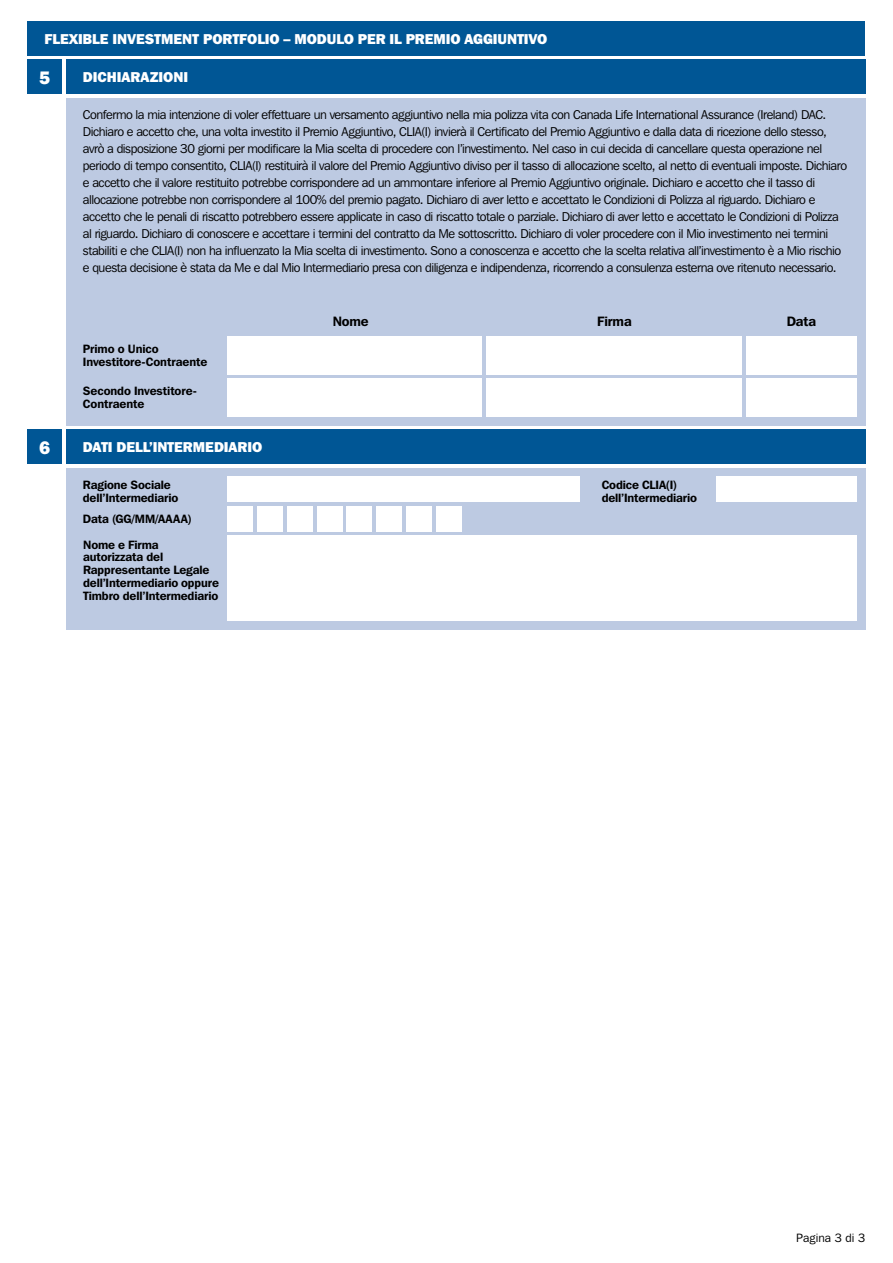
<style>
.page{position:relative;width:893px;height:1263px;background:#fff}
.page>*{position:absolute;margin:0;border:0;box-sizing:border-box;transform-origin:0 0}
.t1{font:800 18px "Franklin Gothic IT Cby BT";color:#fff}
.t2{font:800 14.25px "Franklin Gothic IT Cby BT";letter-spacing:-.005em;color:#fff}
.t3{font:600 13.5px "Franklin Gothic IT Cby BT";letter-spacing:-.01em;color:#000}
.t4{font:12.75px/17px "Franklin Gothic IT Cby BT";letter-spacing:-.035em;color:#000}
.t5{font:600 12px/12.8px "Franklin Gothic IT Cby BT";letter-spacing:-.01em;color:#000}
.t6{font:12px "Franklin Gothic IT Cby BT";letter-spacing:.01em;color:#000}
</style>
<div class="page">
<div style="left:66px;top:98px;width:799px;height:327px;background:#bdcae2"></div>
<div style="left:66px;top:468px;width:799px;height:161px;background:#bdcae2"></div>
<div style="left:66px;top:60px;width:799px;height:34px;background:#005695"></div>
<div style="left:66px;top:429px;width:799px;height:34px;background:#005695"></div>
<div style="left:28px;top:60px;width:34px;height:34px;background:#005695"></div>
<div style="left:28px;top:429px;width:34px;height:34px;background:#005695"></div>
<div style="left:227px;top:506px;width:26px;height:25px;background:#fff"></div>
<div style="left:257px;top:506px;width:26px;height:25px;background:#fff"></div>
<div style="left:347px;top:506px;width:25px;height:25px;background:#fff"></div>
<div style="left:287px;top:506px;width:26px;height:25px;background:#fff"></div>
<div style="left:376px;top:506px;width:26px;height:25px;background:#fff"></div>
<div style="left:317px;top:506px;width:25px;height:25px;background:#fff"></div>
<div style="left:406px;top:506px;width:26px;height:25px;background:#fff"></div>
<div style="left:436px;top:506px;width:25px;height:25px;background:#fff"></div>
<div style="left:28px;top:21px;width:837px;height:34px;background:#005695"></div>
<div style="left:227px;top:336px;width:255px;height:38px;background:#fff"></div>
<div style="left:227px;top:378px;width:255px;height:39px;background:#fff"></div>
<div style="left:227px;top:476px;width:353px;height:26px;background:#fff"></div>
<div style="left:227px;top:536px;width:630px;height:85px;background:#fff"></div>
<div style="left:487px;top:336px;width:255px;height:38px;background:#fff"></div>
<div style="left:487px;top:378px;width:255px;height:39px;background:#fff"></div>
<div style="left:746px;top:336px;width:111px;height:38px;background:#fff"></div>
<div style="left:746px;top:378px;width:111px;height:39px;background:#fff"></div>
<div style="left:716px;top:476px;width:141px;height:26px;background:#fff"></div>
<p class="t2" style="left:45px;top:30px;width:504px">FLEXIBLE INVESTMENT PORTFOLIO – MODULO PER IL PREMIO AGGIUNTIVO</p>
<h1 class="t1" style="left:39px;top:66px;width:13px">5</h1>
<h1 class="t1" style="left:39px;top:436px;width:13px">6</h1>
<p class="t2" style="left:83px;top:68px;width:107px">DICHIARAZIONI</p>
<p class="t4" style="left:83px;top:106px;width:766px">Confermo la mia intenzione di voler effettuare un versamento aggiuntivo nella mia polizza vita con Canada Life International Assurance (Ireland) DAC.<br>Dichiaro e accetto che, una volta investito il Premio Aggiuntivo, CLIA(I) invierà il Certificato del Premio Aggiuntivo e dalla data di ricezione dello stesso, avrò a disposizione 30 giorni per modificare la Mia scelta di procedere con l’investimento. Nel caso in cui decida di cancellare questa operazione nel periodo di tempo consentito, CLIA(I) restituirà il valore del Premio Aggiuntivo diviso per il tasso di allocazione scelto, al netto di eventuali imposte. Dichiaro e accetto che il valore restituito potrebbe corrispondere ad un ammontare inferiore al Premio Aggiuntivo originale. Dichiaro e accetto che il tasso di allocazione potrebbe non corrispondere al 100% del premio pagato. Dichiaro di aver letto e accettato le Condizioni di Polizza al riguardo. Dichiaro e accetto che le penali di riscatto potrebbero essere applicate in caso di riscatto totale o parziale. Dichiaro di aver letto e accettato le Condizioni di Polizza al riguardo. Dichiaro di conoscere e accettare i termini del contratto da Me sottoscritto. Dichiaro di voler procedere con il Mio investimento nei termini stabiliti e che CLIA(I) non ha influenzato la Mia scelta di investimento. Sono a conoscenza e accetto che la scelta relativa all’investimento è a Mio rischio e questa decisione è stata da Me e dal Mio Intermediario presa con diligenza e indipendenza, ricorrendo a consulenza esterna ove ritenuto necessario.</p>
<p class="t5" style="left:83px;top:342px;width:126px">Primo o Unico<br>Investitore-Contraente</p>
<p class="t5" style="left:83px;top:385px;width:115px">Secondo Investitore-<br>Contraente</p>
<p class="t2" style="left:83px;top:438px;width:181px">DATI DELL’INTERMEDIARIO</p>
<p class="t3" style="left:333px;top:312px;width:37px">Nome</p>
<p class="t3" style="left:597px;top:312px;width:36px">Firma</p>
<p class="t3" style="left:787px;top:312px;width:31px">Data</p>
<p class="t5" style="left:83px;top:478px;width:97px">Ragione Sociale dell’Intermediario</p>
<p class="t5" style="left:602px;top:478px;width:97px">Codice CLIA(I) dell’Intermediario</p>
<p class="t5" style="left:83px;top:506px;width:110px;line-height:25.5px">Data (GG/MM/AAAA)<br>Nome e Firma</p>
<p class="t5" style="left:83px;top:550px;width:137px">autorizzata del<br>Rappresentante Legale dell’Intermediario oppure<br>Timbro dell’Intermediario</p>
<p class="t6" style="left:796px;top:1230px;width:71px">Pagina 3 di 3</p>
</div>
